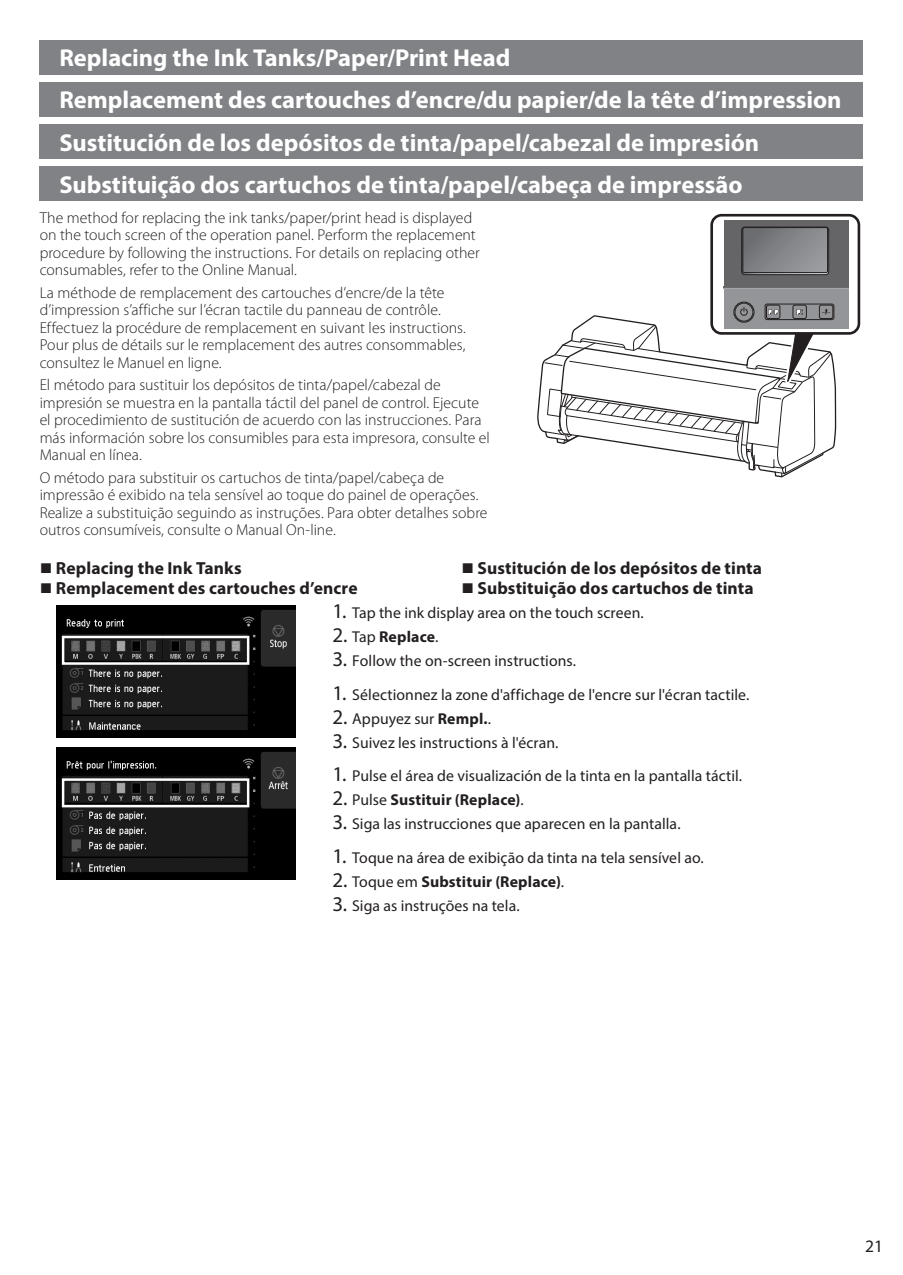
<style>
.page{position:relative;width:903px;height:1275px;background:#fff}
.page>*{position:absolute;margin:0;border:0;box-sizing:border-box;transform-origin:0 0}
.t1{font:700 24.5px/42.2px "Myriad Pro";color:#fff}
.t2{font:700 17.5px "Myriad Pro";letter-spacing:.005em;color:#231f20}
.t3{font:17.5px "Myriad Pro";color:#231f20}
.t4{font:300 15.75px/17.5px "Myriad Pro";color:#231f20}
.t5{font:15.75px "Myriad Pro";letter-spacing:.005em;color:#231f20}
.t6{font:700 15.75px "Myriad Pro";letter-spacing:.01em;color:#231f20}
.s1{font-family:"Arial";font-size:21px}
.s2{font-size:21px}
.s3{font-weight:400;font-size:21px}
.s4{font-weight:400}
.s5{font-weight:700}
</style>
<div class="page">
<div style="left:40px;top:40px;width:823px;height:34px;background:#808285"></div>
<div style="left:40px;top:82px;width:823px;height:35px;background:#808285"></div>
<div style="left:40px;top:124px;width:823px;height:35px;background:#808285"></div>
<div style="left:40px;top:166px;width:823px;height:35px;background:#808285"></div>
<img style="left:57px;top:605px;width:238px;height:132px">
<div style="left:62px;top:636px;width:187px;height:29px;border:2px solid #fff"></div>
<img style="left:57px;top:748px;width:238px;height:132px">
<div style="left:62px;top:778px;width:187px;height:29px;border:2px solid #fff"></div>
<svg style="left:544px;top:213px;width:317px;height:263px"></svg>
<div style="left:710px;top:214px;width:150px;height:121px;border:3px solid #231f20;border-radius:10px"></div>
<p class="t1" style="left:60px;top:36px;width:783px">Replacing the Ink Tanks/Paper/Print Head<br>Remplacement des cartouches d’encre/du papier/de la tête d’impression Sustitución de los depósitos de tinta/papel/cabezal de impresión Substituição dos cartuchos de tinta/papel/cabeça de impressão</p>
<p class="t4" style="left:40px;top:209px;width:442px">The method for replacing the ink tanks/paper/print head is displayed on the touch screen of the operation panel. Perform the replacement procedure by following the instructions. For details on replacing other consumables, refer to the Online Manual.</p>
<p class="t4" style="left:40px;top:284px;width:428px">La méthode de remplacement des cartouches d’encre/de la tête d’impression s’affiche sur l’écran tactile du panneau de contrôle.<br>Effectuez la procédure de remplacement en suivant les instructions.<br>Pour plus de détails sur le remplacement des autres consommables, consultez le Manuel en ligne.</p>
<p class="t4" style="left:40px;top:376px;width:452px">El método para sustituir los depósitos de tinta/papel/cabezal de impresión se muestra en la pantalla táctil del panel de control. Ejecute el procedimiento de sustitución de acuerdo con las instrucciones. Para más información sobre los consumibles para esta impresora, consulte el Manual en línea.</p>
<p class="t4" style="left:40px;top:469px;width:449px">O método para substituir os cartuchos de tinta/papel/cabeça de impressão é exibido na tela sensível ao toque do painel de operações.<br>Realize a substituição seguindo as instruções. Para obter detalhes sobre outros consumíveis, consulte o Manual On-line.</p>
<p class="t2" style="left:40px;top:557px;width:204px"><span class="s1">■</span> Replacing the Ink Tanks</p>
<p class="t2" style="left:40px;top:576px;width:319px"><span class="s1">■</span> Remplacement des cartouches d’encre</p>
<p class="t2" style="left:461px;top:557px;width:302px"><span class="s1">■</span> Sustitución de los depósitos de tinta</p>
<p class="t2" style="left:461px;top:576px;width:294px"><span class="s1">■</span> Substituição dos cartuchos de tinta</p>
<p class="t5" style="left:332px;top:603px;width:313px"><span class="s2">1.</span> Tap the ink display area on the touch screen.</p>
<p class="t6" style="left:332px;top:627px;width:108px"><span class="s3">2.</span> <span class="s4">Tap</span> Replace<span class="s4">.</span></p>
<p class="t5" style="left:332px;top:651px;width:245px"><span class="s2">3.</span> Follow the on-screen instructions.</p>
<p class="t5" style="left:332px;top:685px;width:418px"><span class="s2">1.</span> Sélectionnez la zone d'affichage de l'encre sur l'écran tactile.</p>
<p class="t5" style="left:332px;top:709px;width:160px"><span class="s2">2.</span> Appuyez sur <span class="s5">Rempl.</span>.</p>
<p class="t5" style="left:332px;top:733px;width:228px"><span class="s2">3.</span> Suivez les instructions à l'écran.</p>
<p class="t5" style="left:332px;top:766px;width:411px"><span class="s2">1.</span> Pulse el área de visualización de la tinta en la pantalla táctil.</p>
<p class="t6" style="left:332px;top:790px;width:193px"><span class="s3">2.</span> <span class="s4">Pulse</span> Sustituir (Replace)<span class="s4">.</span></p>
<p class="t5" style="left:332px;top:814px;width:350px"><span class="s2">3.</span> Siga las instrucciones que aparecen en la pantalla.</p>
<p class="t5" style="left:332px;top:848px;width:373px"><span class="s2">1.</span> Toque na área de exibição da tinta na tela sensível ao.</p>
<p class="t6" style="left:332px;top:871px;width:233px"><span class="s3">2.</span> <span class="s4">Toque em</span> Substituir (Replace)<span class="s4">.</span></p>
<p class="t5" style="left:332px;top:896px;width:189px"><span class="s2">3.</span> Siga as instruções na tela.</p>
<p class="t3" style="left:865px;top:1236px;width:19px">21</p>
</div>
